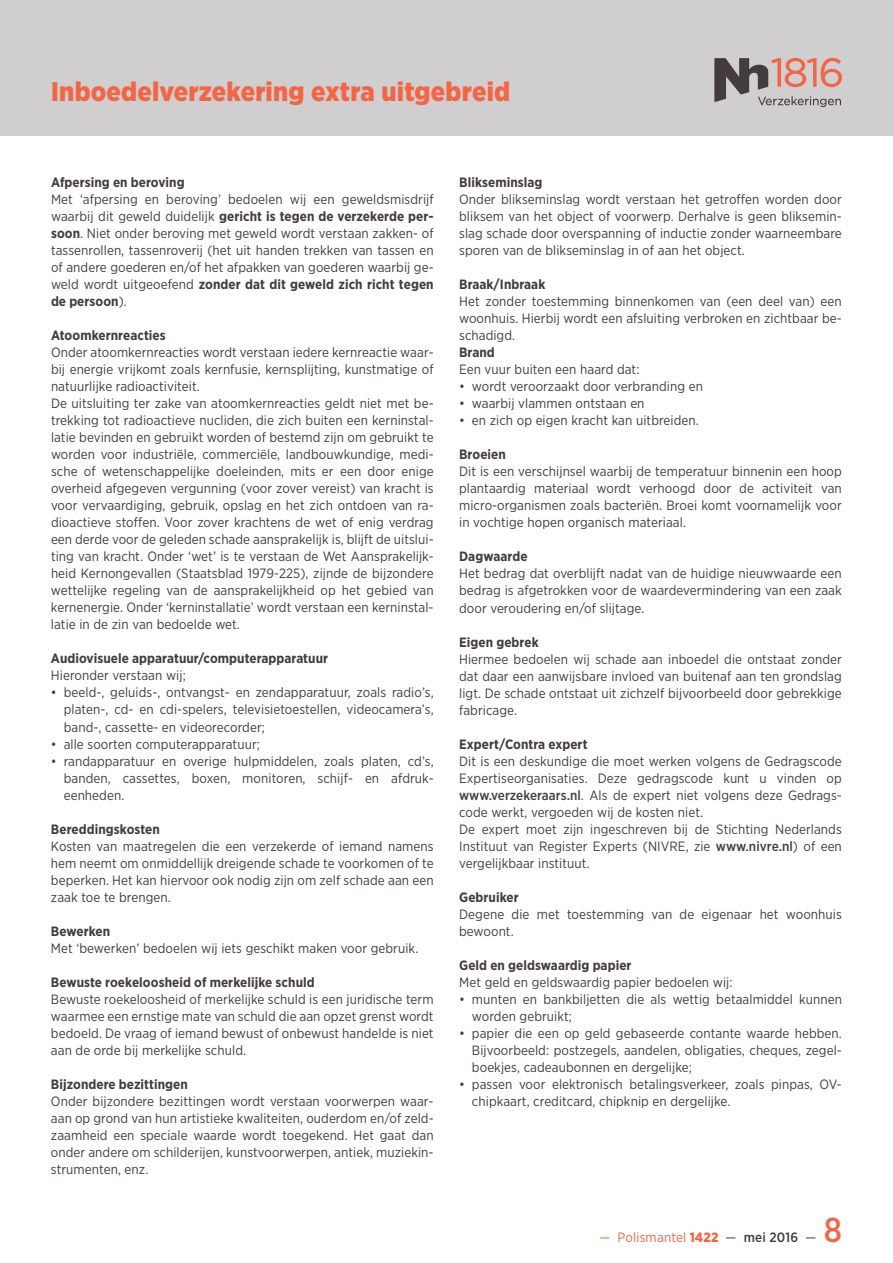
<style>
.page{position:relative;width:893px;height:1263px;background:#fff}
.page>*{position:absolute;margin:0;border:0;box-sizing:border-box;transform-origin:0 0}
.t1{font:500 34.5px "Gotham Narrow";color:#f26648}
.t2{font:900 27px "Gotham Narrow";letter-spacing:.01em;color:#f26648}
.t3{font:13.5px/17px "Gotham Narrow";letter-spacing:.005em;color:#443c3a;text-align:justify}
.t4{font:700 13.5px "Gotham Narrow";letter-spacing:.005em;color:#443c3a}
.t5{font:13.5px "Gotham Narrow";letter-spacing:.01em;color:#f26648}
.s1{font-weight:700}
.s2{font-weight:500}
.s3{font-weight:900}
.s4{color:#443c3a}
.s5{font-weight:500;color:#443c3a}
</style>
<div class="page">
<div style="left:0;top:0;width:893px;height:136px;background:#d0cece"></div>
<svg style="left:714px;top:58px;width:128px;height:49px"></svg>
<h2 class="t2" style="left:51px;top:73px;width:461px">Inboedelverzekering extra uitgebreid</h2>
<p class="t4" style="left:51px;top:174px;width:135px">Afpersing en beroving</p>
<p class="t3" style="left:51px;top:191px;width:384px">Met ‘afpersing en beroving’ bedoelen wij een geweldsmisdrijf waarbij dit geweld duidelijk <span class="s1">gericht is tegen de verzekerde per&shy;soon</span>. Niet onder beroving met geweld wordt verstaan zakken- of tassenrollen, tassenroverij (het uit handen trekken van tassen en of andere goederen en/of het afpakken van goederen waarbij ge&shy;weld wordt uitgeoefend <span class="s1">zonder dat dit geweld zich richt tegen de persoon</span>).</p>
<p class="t4" style="left:51px;top:327px;width:116px">Atoomkernreacties</p>
<p class="t3" style="left:51px;top:344px;width:384px;text-align:left">Onder atoomkernreacties wordt verstaan iedere kernreactie waar&shy;bij energie vrijkomt zoals kernfusie, kernsplijting, kunstmatige of natuurlijke radioactiviteit.<br>De uitsluiting ter zake van atoomkernreacties geldt niet met be&shy;trekking tot radioactieve nucliden, die zich buiten een kerninstal&shy;latie bevinden en gebruikt worden of bestemd zijn om gebruikt te worden voor industriële, commerciële, landbouwkundige, medi&shy;sche of wetenschappelijke doeleinden, mits er een door enige overheid afgegeven vergunning (voor zover vereist) van kracht is voor vervaardiging, gebruik, opslag en het zich ontdoen van ra&shy;dioactieve stoffen. Voor zover krachtens de wet of enig verdrag een derde voor de geleden schade aansprakelijk is, blijft de uitslui&shy;ting van kracht. Onder ‘wet’ is te verstaan de Wet Aansprakelijk&shy;heid Kernongevallen (Staatsblad 1979-225), zijnde de bijzondere wettelijke regeling van de aansprakelijkheid op het gebied van kernenergie. Onder ‘kerninstallatie’ wordt verstaan een kerninstal&shy;latie in de zin van bedoelde wet.</p>
<p class="t4" style="left:51px;top:650px;width:279px">Audiovisuele apparatuur/computerapparatuur</p>
<p class="t3" style="left:51px;top:667px;width:136px">Hieronder verstaan wij;</p>
<p class="t3" style="left:64px;top:684px;width:371px;text-indent:-13px">• beeld-, geluids-, ontvangst- en zendapparatuur, zoals radio’s, platen-, cd- en cdi-spelers, televisietoestellen, videocamera’s, band-, cassette- en videorecorder;</p>
<p class="t3" style="left:51px;top:735px;width:210px">• alle soorten computerapparatuur;</p>
<p class="t3" style="left:64px;top:752px;width:371px;text-indent:-13px">• randapparatuur en overige hulpmiddelen, zoals platen, cd’s, banden, cassettes, boxen, monitoren, schijf- en afdruk&shy;eenheden.</p>
<p class="t4" style="left:51px;top:820px;width:110px">Bereddingskosten</p>
<p class="t3" style="left:51px;top:837px;width:384px">Kosten van maatregelen die een verzekerde of iemand namens hem neemt om onmiddellijk dreigende schade te voorkomen of te beperken. Het kan hiervoor ook nodig zijn om zelf schade aan een zaak toe te brengen.</p>
<p class="t4" style="left:51px;top:922px;width:61px">Bewerken</p>
<p class="t3" style="left:51px;top:939px;width:369px">Met ‘bewerken’ bedoelen wij iets geschikt maken voor gebruik.</p>
<p class="t4" style="left:51px;top:973px;width:265px">Bewuste roekeloosheid of merkelijke schuld</p>
<p class="t3" style="left:51px;top:990px;width:384px">Bewuste roekeloosheid of merkelijke schuld is een juridische term waarmee een ernstige mate van schuld die aan opzet grenst wordt bedoeld. De vraag of iemand bewust of onbewust handelde is niet aan de orde bij merkelijke schuld.</p>
<p class="t4" style="left:51px;top:1075px;width:138px">Bijzondere bezittingen</p>
<p class="t3" style="left:51px;top:1092px;width:384px">Onder bijzondere bezittingen wordt verstaan voorwerpen waar&shy;aan op grond van hun artistieke kwaliteiten, ouderdom en/of zeld&shy;zaamheid een speciale waarde wordt toegekend. Het gaat dan onder andere om schilderijen, kunstvoorwerpen, antiek, muziekin&shy;strumenten, enz.</p>
<p class="t4" style="left:459px;top:174px;width:85px">Blikseminslag</p>
<p class="t3" style="left:459px;top:191px;width:384px">Onder blikseminslag wordt verstaan het getroffen worden door bliksem van het object of voorwerp. Derhalve is geen bliksemin&shy;slag schade door overspanning of inductie zonder waarneembare sporen van de blikseminslag in of aan het object.</p>
<p class="t4" style="left:459px;top:276px;width:88px">Braak/Inbraak</p>
<p class="t3" style="left:459px;top:293px;width:384px">Het zonder toestemming binnenkomen van (een deel van) een woonhuis. Hierbij wordt een afsluiting verbroken en zichtbaar be&shy;schadigd.</p>
<p class="t4" style="left:459px;top:344px;width:37px">Brand</p>
<p class="t3" style="left:459px;top:361px;width:182px">Een vuur buiten een haard dat:</p>
<p class="t3" style="left:459px;top:378px;width:245px">• wordt veroorzaakt door verbranding en</p>
<p class="t3" style="left:459px;top:395px;width:187px">• waarbij vlammen ontstaan en</p>
<p class="t3" style="left:459px;top:412px;width:241px">• en zich op eigen kracht kan uitbreiden.</p>
<p class="t4" style="left:459px;top:446px;width:48px">Broeien</p>
<p class="t3" style="left:459px;top:463px;width:384px">Dit is een verschijnsel waarbij de temperatuur binnenin een hoop plantaardig materiaal wordt verhoogd door de activiteit van micro-organismen zoals bacteriën. Broei komt voornamelijk voor in vochtige hopen organisch materiaal.</p>
<p class="t4" style="left:459px;top:548px;width:70px">Dagwaarde</p>
<p class="t3" style="left:459px;top:565px;width:384px">Het bedrag dat overblijft nadat van de huidige nieuwwaarde een bedrag is afgetrokken voor de waardevermindering van een zaak door veroudering en/of slijtage.</p>
<p class="t4" style="left:459px;top:633px;width:81px">Eigen gebrek</p>
<p class="t3" style="left:459px;top:650px;width:384px">Hiermee bedoelen wij schade aan inboedel die ontstaat zonder dat daar een aanwijsbare invloed van buitenaf aan ten grondslag ligt. De schade ontstaat uit zichzelf bijvoorbeeld door gebrekkige fabricage.</p>
<p class="t4" style="left:459px;top:735px;width:130px">Expert/Contra expert</p>
<p class="t3" style="left:459px;top:752px;width:384px;text-align:left">Dit is een deskundige die moet werken volgens de Gedragscode Expertiseorganisaties. Deze gedragscode kunt u vinden op <span class="s2">www.verzekeraars.nl</span>. Als de expert niet volgens deze Gedrags&shy;code werkt, vergoeden wij de kosten niet.<br>De expert moet zijn ingeschreven bij de Stichting Nederlands Instituut van Register Experts (NIVRE, zie <span class="s2">www.nivre.nl</span>) of een vergelijkbaar instituut.</p>
<p class="t4" style="left:459px;top:888px;width:61px">Gebruiker</p>
<p class="t3" style="left:459px;top:905px;width:384px">Degene die met toestemming van de eigenaar het woonhuis bewoont.</p>
<p class="t4" style="left:459px;top:956px;width:174px">Geld en geldswaardig papier</p>
<p class="t3" style="left:459px;top:973px;width:275px">Met geld en geldswaardig papier bedoelen wij:</p>
<p class="t3" style="left:472px;top:990px;width:371px;text-indent:-13px">• munten en bankbiljetten die als wettig betaalmiddel kunnen worden gebruikt;</p>
<p class="t3" style="left:472px;top:1024px;width:371px;text-indent:-13px">• papier die een op geld gebaseerde contante waarde hebben.<br>Bijvoorbeeld: postzegels, aandelen, obligaties, cheques, zegel&shy;boekjes, cadeaubonnen en dergelijke;</p>
<p class="t3" style="left:472px;top:1075px;width:371px;text-indent:-13px">• passen voor elektronisch betalingsverkeer, zoals pinpas, OV&shy;chipkaart, creditcard, chipknip en dergelijke.</p>
<p class="t5" style="left:599px;top:1228px;width:219px">— Polismantel <span class="s3">1422</span> <span class="s4">—</span> <span class="s5">mei 2016</span> <span class="s4">—</span></p>
<h1 class="t1" style="left:824px;top:1208px;width:20px">8</h1>
</div>
